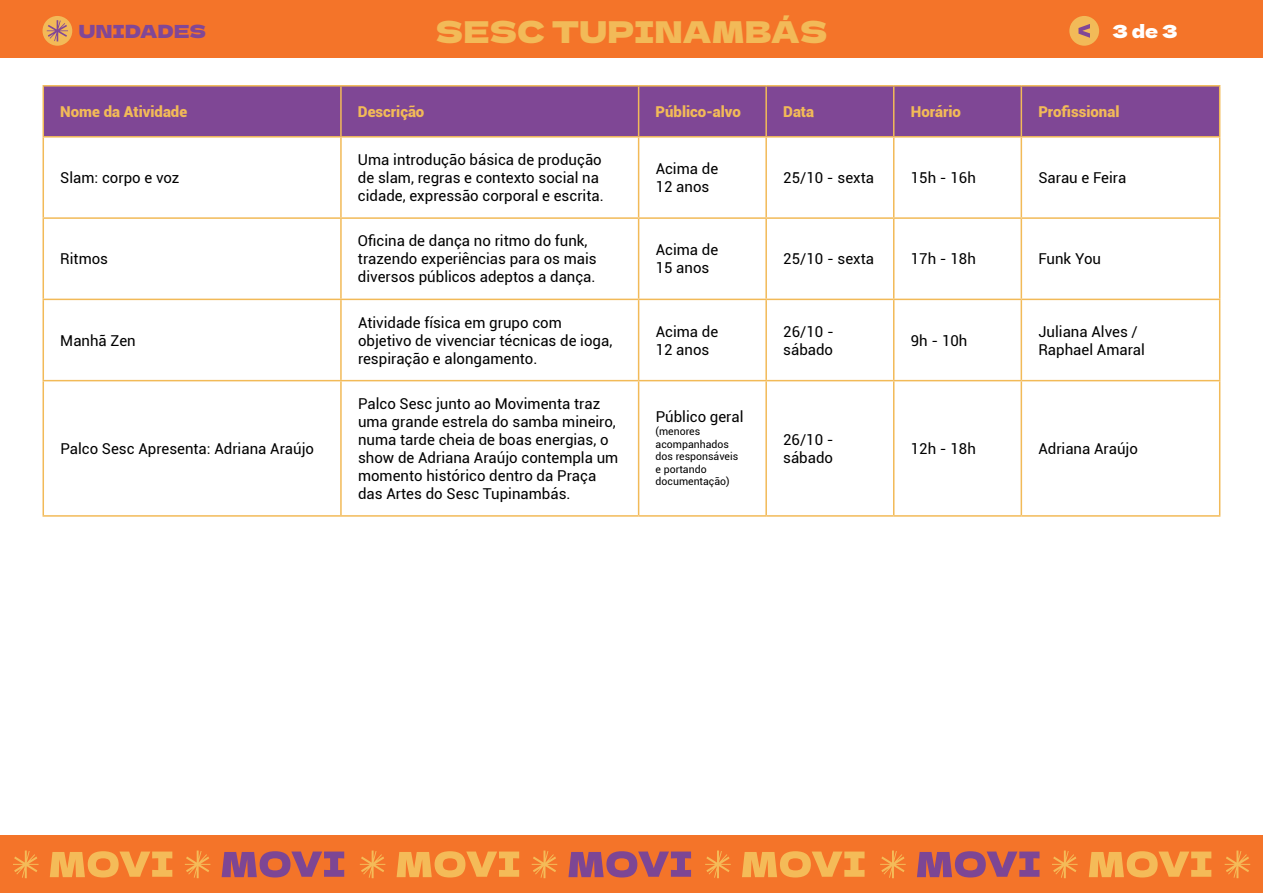
<style>
.page{position:relative;width:1263px;height:893px;background:#fff}
.page>*{position:absolute;margin:0;border:0;box-sizing:border-box;transform-origin:0 0}
.t1{font:30px "Dela Gothic One";letter-spacing:.005em;color:#f2ba58}
.t2{font:18px "Dela Gothic One";letter-spacing:.015em;color:#814796}
.t3{font:18px "Dela Gothic One";color:#fff}
.t4{font:15px/18px "Roboto";color:#000}
.t5{font:900 15px "Roboto";color:#f2ba58}
.t6{font:10.5px/12.6px "Roboto";color:#000}
</style>
<div class="page">
<div style="left:0;top:836px;width:1263px;height:57px;background:#f47429"></div>
<div style="left:0;top:0;width:1263px;height:57px;background:#f47429"></div>
<svg style="left:13px;top:850px;width:26px;height:28px"></svg>
<svg style="left:50px;top:851px;width:122px;height:26px"></svg>
<svg style="left:185px;top:850px;width:25px;height:28px"></svg>
<svg style="left:222px;top:851px;width:122px;height:26px"></svg>
<svg style="left:360px;top:850px;width:25px;height:28px"></svg>
<svg style="left:397px;top:851px;width:122px;height:26px"></svg>
<svg style="left:532px;top:850px;width:25px;height:28px"></svg>
<svg style="left:568px;top:851px;width:123px;height:26px"></svg>
<svg style="left:705px;top:850px;width:26px;height:28px"></svg>
<svg style="left:1225px;top:850px;width:25px;height:28px"></svg>
<svg style="left:742px;top:851px;width:122px;height:26px"></svg>
<svg style="left:880px;top:850px;width:26px;height:28px"></svg>
<svg style="left:917px;top:851px;width:122px;height:26px"></svg>
<svg style="left:1052px;top:850px;width:25px;height:28px"></svg>
<svg style="left:1089px;top:851px;width:122px;height:26px"></svg>
<div style="left:43px;top:16px;width:29px;height:30px;background:#f2ba58;border-radius:50%"></div>
<svg style="left:47px;top:20px;width:21px;height:21px"></svg>
<div style="left:44px;top:87px;width:1175px;height:49px;background:#7f4795"></div>
<hr style="left:43px;top:85px;width:298px;height:2px;background:#f2ba58">
<hr style="left:43px;top:87px;width:1px;height:49px;background:#f2ba58">
<hr style="left:341px;top:85px;width:298px;height:2px;background:#f2ba58">
<hr style="left:340px;top:87px;width:2px;height:49px;background:#f2ba58">
<hr style="left:639px;top:85px;width:127px;height:2px;background:#f2ba58">
<hr style="left:638px;top:87px;width:1px;height:49px;background:#f2ba58">
<hr style="left:766px;top:85px;width:128px;height:2px;background:#f2ba58">
<hr style="left:765px;top:87px;width:2px;height:49px;background:#f2ba58">
<hr style="left:894px;top:85px;width:127px;height:2px;background:#f2ba58">
<hr style="left:893px;top:87px;width:1px;height:49px;background:#f2ba58">
<hr style="left:1021px;top:85px;width:199px;height:2px;background:#f2ba58">
<hr style="left:1020px;top:87px;width:2px;height:49px;background:#f2ba58">
<hr style="left:1219px;top:87px;width:1px;height:49px;background:#f2ba58">
<hr style="left:43px;top:136px;width:298px;height:2px;background:#f2ba58">
<hr style="left:43px;top:138px;width:1px;height:79px;background:#f2ba58">
<hr style="left:341px;top:136px;width:298px;height:2px;background:#f2ba58">
<hr style="left:340px;top:138px;width:2px;height:79px;background:#f2ba58">
<hr style="left:639px;top:136px;width:127px;height:2px;background:#f2ba58">
<hr style="left:638px;top:138px;width:1px;height:79px;background:#f2ba58">
<hr style="left:766px;top:136px;width:128px;height:2px;background:#f2ba58">
<hr style="left:765px;top:138px;width:2px;height:79px;background:#f2ba58">
<hr style="left:894px;top:136px;width:127px;height:2px;background:#f2ba58">
<hr style="left:893px;top:138px;width:1px;height:79px;background:#f2ba58">
<hr style="left:1021px;top:136px;width:199px;height:2px;background:#f2ba58">
<hr style="left:1020px;top:138px;width:2px;height:79px;background:#f2ba58">
<hr style="left:1219px;top:138px;width:1px;height:79px;background:#f2ba58">
<hr style="left:43px;top:217px;width:298px;height:2px;background:#f2ba58">
<hr style="left:43px;top:219px;width:1px;height:80px;background:#f2ba58">
<hr style="left:341px;top:217px;width:298px;height:2px;background:#f2ba58">
<hr style="left:340px;top:219px;width:2px;height:80px;background:#f2ba58">
<hr style="left:639px;top:217px;width:127px;height:2px;background:#f2ba58">
<hr style="left:638px;top:219px;width:1px;height:80px;background:#f2ba58">
<hr style="left:766px;top:217px;width:128px;height:2px;background:#f2ba58">
<hr style="left:765px;top:219px;width:2px;height:80px;background:#f2ba58">
<hr style="left:894px;top:217px;width:127px;height:2px;background:#f2ba58">
<hr style="left:893px;top:219px;width:1px;height:80px;background:#f2ba58">
<hr style="left:1021px;top:217px;width:199px;height:2px;background:#f2ba58">
<hr style="left:1020px;top:219px;width:2px;height:80px;background:#f2ba58">
<hr style="left:1219px;top:219px;width:1px;height:80px;background:#f2ba58">
<hr style="left:43px;top:299px;width:298px;height:1px;background:#f2ba58">
<hr style="left:43px;top:300px;width:1px;height:80px;background:#f2ba58">
<hr style="left:341px;top:299px;width:298px;height:1px;background:#f2ba58">
<hr style="left:340px;top:300px;width:2px;height:80px;background:#f2ba58">
<hr style="left:639px;top:299px;width:127px;height:1px;background:#f2ba58">
<hr style="left:638px;top:300px;width:1px;height:80px;background:#f2ba58">
<hr style="left:766px;top:299px;width:128px;height:1px;background:#f2ba58">
<hr style="left:765px;top:300px;width:2px;height:80px;background:#f2ba58">
<hr style="left:894px;top:299px;width:127px;height:1px;background:#f2ba58">
<hr style="left:893px;top:300px;width:1px;height:80px;background:#f2ba58">
<hr style="left:1021px;top:299px;width:199px;height:1px;background:#f2ba58">
<hr style="left:1020px;top:300px;width:2px;height:80px;background:#f2ba58">
<hr style="left:1219px;top:300px;width:1px;height:80px;background:#f2ba58">
<hr style="left:43px;top:380px;width:298px;height:1px;background:#f2ba58">
<hr style="left:43px;top:381px;width:1px;height:134px;background:#f2ba58">
<hr style="left:341px;top:380px;width:298px;height:1px;background:#f2ba58">
<hr style="left:340px;top:381px;width:2px;height:134px;background:#f2ba58">
<hr style="left:639px;top:380px;width:127px;height:1px;background:#f2ba58">
<hr style="left:638px;top:381px;width:1px;height:134px;background:#f2ba58">
<hr style="left:766px;top:380px;width:128px;height:1px;background:#f2ba58">
<hr style="left:765px;top:381px;width:2px;height:134px;background:#f2ba58">
<hr style="left:894px;top:380px;width:127px;height:1px;background:#f2ba58">
<hr style="left:893px;top:381px;width:1px;height:134px;background:#f2ba58">
<hr style="left:1021px;top:380px;width:199px;height:1px;background:#f2ba58">
<hr style="left:1020px;top:381px;width:2px;height:134px;background:#f2ba58">
<hr style="left:1219px;top:381px;width:1px;height:134px;background:#f2ba58">
<hr style="left:43px;top:515px;width:298px;height:2px;background:#f2ba58">
<hr style="left:341px;top:515px;width:298px;height:2px;background:#f2ba58">
<hr style="left:639px;top:515px;width:127px;height:2px;background:#f2ba58">
<hr style="left:766px;top:515px;width:128px;height:2px;background:#f2ba58">
<hr style="left:894px;top:515px;width:127px;height:2px;background:#f2ba58">
<hr style="left:1021px;top:515px;width:199px;height:2px;background:#f2ba58">
<div style="left:1069px;top:16px;width:30px;height:30px;background:#f2ba58;border-radius:50%"></div>
<svg style="left:1078px;top:24px;width:12px;height:14px"></svg>
<p class="t2" style="left:79px;top:17px;width:129px">UNIDADES</p>
<h1 class="t1" style="left:436px;top:8px;width:393px">SESC TUPINAMBÁS</h1>
<p class="t3" style="left:1112px;top:17px;width:67px">3 de 3</p>
<p class="t5" style="left:60px;top:101px;width:128px">Nome da Atividade</p>
<p class="t5" style="left:358px;top:101px;width:68px">Descrição</p>
<p class="t5" style="left:656px;top:101px;width:87px">Público-alvo</p>
<p class="t5" style="left:783px;top:101px;width:32px">Data</p>
<p class="t5" style="left:911px;top:101px;width:52px">Horário</p>
<p class="t5" style="left:1038px;top:101px;width:83px">Profissional</p>
<p class="t4" style="left:60px;top:168px;width:121px">Slam: corpo e voz</p>
<p class="t4" style="left:60px;top:249px;width:49px">Ritmos</p>
<p class="t4" style="left:60px;top:331px;width:77px">Manhã Zen</p>
<p class="t4" style="left:60px;top:439px;width:255px">Palco Sesc Apresenta: Adriana Araújo</p>
<p class="t4" style="left:358px;top:150px;width:247px">Uma introdução básica de produção de slam, regras e contexto social na cidade, expressão corporal e escrita.</p>
<p class="t4" style="left:656px;top:159px;width:64px">Acima de<br>12 anos</p>
<p class="t4" style="left:783px;top:168px;width:92px">25/10 - sexta</p>
<p class="t4" style="left:911px;top:168px;width:67px">15h - 16h</p>
<p class="t4" style="left:1038px;top:168px;width:89px">Sarau e Feira</p>
<p class="t4" style="left:358px;top:231px;width:240px">Oficina de dança no ritmo do funk, trazendo experiências para os mais diversos públicos adeptos a dança.</p>
<p class="t4" style="left:656px;top:240px;width:64px">Acima de<br>15 anos</p>
<p class="t4" style="left:783px;top:249px;width:92px">25/10 - sexta</p>
<p class="t4" style="left:911px;top:249px;width:67px">17h - 18h</p>
<p class="t4" style="left:1038px;top:249px;width:64px">Funk You</p>
<p class="t4" style="left:358px;top:313px;width:256px">Atividade física em grupo com objetivo de vivenciar técnicas de ioga, respiração e alongamento.</p>
<p class="t4" style="left:656px;top:322px;width:64px">Acima de<br>12 anos</p>
<p class="t4" style="left:783px;top:322px;width:52px">26/10 - sábado</p>
<p class="t4" style="left:911px;top:331px;width:58px">9h - 10h</p>
<p class="t4" style="left:1038px;top:322px;width:108px">Juliana Alves /<br>Raphael Amaral</p>
<p class="t4" style="left:358px;top:394px;width:262px">Palco Sesc junto ao Movimenta traz uma grande estrela do samba mineiro, numa tarde cheia de boas energias, o show de Adriana Araújo contempla um momento histórico dentro da Praça das Artes do Sesc Tupinambás.</p>
<p class="t4" style="left:656px;top:407px;width:89px">Público geral</p>
<p class="t6" style="left:656px;top:425px;width:84px">(menores acompanhados dos responsáveis e portando documentação)</p>
<p class="t4" style="left:783px;top:430px;width:52px">26/10 - sábado</p>
<p class="t4" style="left:911px;top:439px;width:67px">12h - 18h</p>
<p class="t4" style="left:1038px;top:439px;width:101px">Adriana Araújo</p>
</div>
